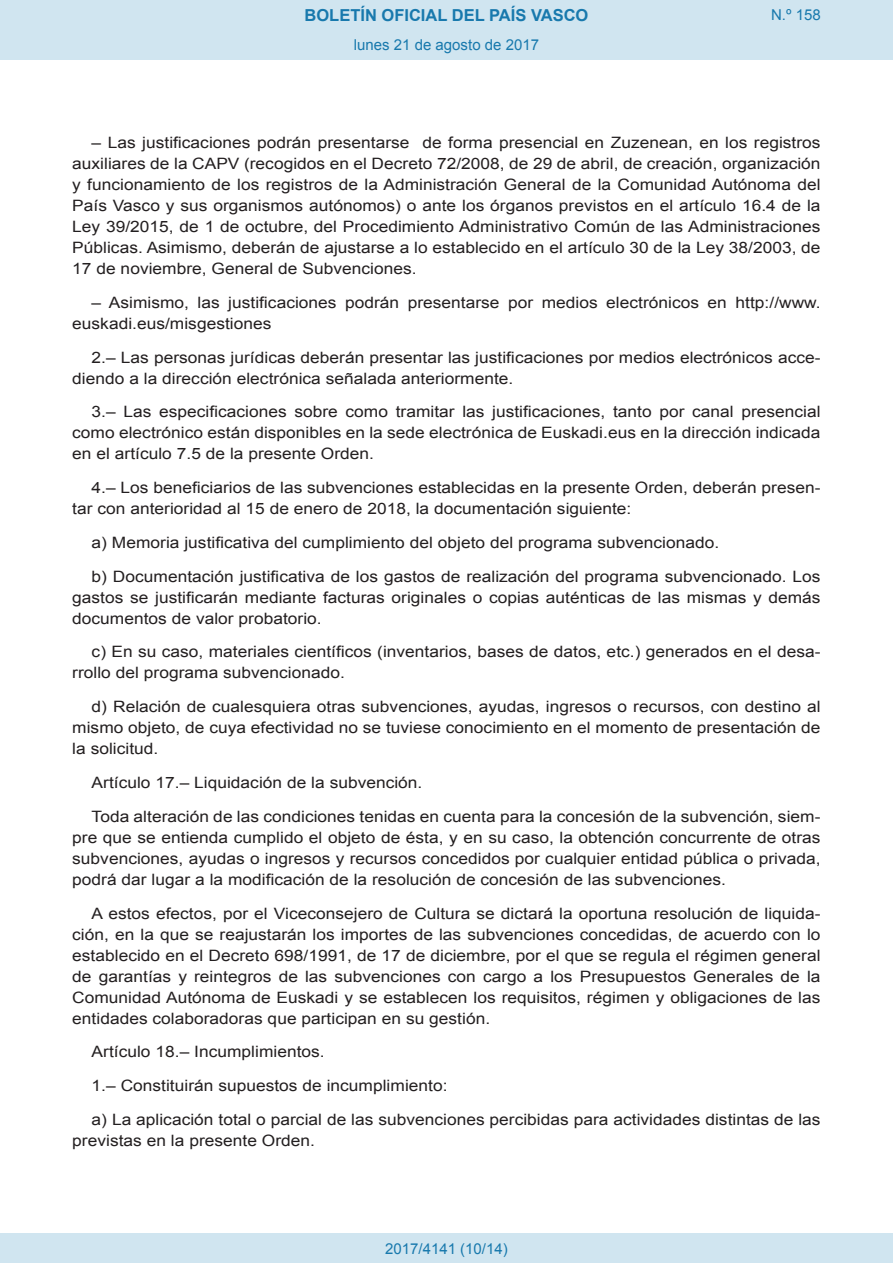
<style>
.page{position:relative;width:893px;height:1263px;background:#fff}
.page>*{position:absolute;margin:0;border:0;box-sizing:border-box;transform-origin:0 0}
.t1{font:700 16.5px "Arial";color:#1879ad}
.BOPVDetalle{font:15.6px/21px "Arial";color:#231f20;text-align:justify;scale:1.11 1}
.Paginacion_Centro{font:15px "Arial";color:#1879ad}
</style>
<div class="page">
<div style="left:0;top:0;width:893px;height:60px;background:#d0e5f0"></div>
<div style="left:0;top:1233px;width:893px;height:30px;background:#d0e5f0"></div>
<p class="t1" style="left:305px;top:4px;width:285px">BOLETÍN OFICIAL DEL PAÍS VASCO</p>
<p class="Paginacion_Centro" style="left:354px;top:35px;width:187px">lunes 21 de agosto de 2017</p>
<p class="Paginacion_Centro" style="left:771px;top:5px;width:51px">N.º 158</p>
<p class="BOPVDetalle" style="left:72px;top:132px;width:676px;text-indent:19px">– Las justificaciones podrán presentarse de forma presencial en Zuzenean, en los registros auxiliares de la CAPV (recogidos en el Decreto 72/2008, de 29 de abril, de creación, organización y funcionamiento de los registros de la Administración General de la Comunidad Autónoma del País Vasco y sus organismos autónomos) o ante los órganos previstos en el artículo 16.4 de la Ley 39/2015, de 1 de octubre, del Procedimiento Administrativo Común de las Administraciones Públicas. Asimismo, deberán de ajustarse a lo establecido en el artículo 30 de la Ley 38/2003, de 17 de noviembre, General de Subvenciones.</p>
<p class="BOPVDetalle" style="left:72px;top:292px;width:676px;text-indent:19px">– Asimismo, las justificaciones podrán presentarse por medios electrónicos en http://www. euskadi.eus/misgestiones</p>
<p class="BOPVDetalle" style="left:72px;top:347px;width:676px;text-indent:19px">2.– Las personas jurídicas deberán presentar las justificaciones por medios electrónicos acce&shy;diendo a la dirección electrónica señalada anteriormente.</p>
<p class="BOPVDetalle" style="left:72px;top:402px;width:676px;text-indent:19px">3.– Las especificaciones sobre como tramitar las justificaciones, tanto por canal presencial como electrónico están disponibles en la sede electrónica de Euskadi.eus en la dirección indicada en el artículo 7.5 de la presente Orden.</p>
<p class="BOPVDetalle" style="left:72px;top:477px;width:676px;text-indent:19px">4.– Los beneficiarios de las subvenciones establecidas en la presente Orden, deberán presen&shy;tar con anterioridad al 15 de enero de 2018, la documentación siguiente:</p>
<p class="BOPVDetalle" style="left:92px;top:532px;width:567px">a) Memoria justificativa del cumplimiento del objeto del programa subvencionado.</p>
<p class="BOPVDetalle" style="left:72px;top:566px;width:676px;text-indent:19px">b) Documentación justificativa de los gastos de realización del programa subvencionado. Los gastos se justificarán mediante facturas originales o copias auténticas de las mismas y demás documentos de valor probatorio.</p>
<p class="BOPVDetalle" style="left:72px;top:642px;width:676px;text-indent:19px">c) En su caso, materiales científicos (inventarios, bases de datos, etc.) generados en el desa&shy;rrollo del programa subvencionado.</p>
<p class="BOPVDetalle" style="left:72px;top:696px;width:676px;text-indent:19px">d) Relación de cualesquiera otras subvenciones, ayudas, ingresos o recursos, con destino al mismo objeto, de cuya efectividad no se tuviese conocimiento en el momento de presentación de la solicitud.</p>
<p class="BOPVDetalle" style="left:92px;top:772px;width:300px">Artículo 17.– Liquidación de la subvención.</p>
<p class="BOPVDetalle" style="left:72px;top:806px;width:676px;text-indent:19px">Toda alteración de las condiciones tenidas en cuenta para la concesión de la subvención, siem&shy;pre que se entienda cumplido el objeto de ésta, y en su caso, la obtención concurrente de otras subvenciones, ayudas o ingresos y recursos concedidos por cualquier entidad pública o privada, podrá dar lugar a la modificación de la resolución de concesión de las subvenciones.</p>
<p class="BOPVDetalle" style="left:72px;top:903px;width:676px;text-indent:19px">A estos efectos, por el Viceconsejero de Cultura se dictará la oportuna resolución de liquida&shy;ción, en la que se reajustarán los importes de las subvenciones concedidas, de acuerdo con lo establecido en el Decreto 698/1991, de 17 de diciembre, por el que se regula el régimen general de garantías y reintegros de las subvenciones con cargo a los Presupuestos Generales de la Comunidad Autónoma de Euskadi y se establecen los requisitos, régimen y obligaciones de las entidades colaboradoras que participan en su gestión.</p>
<p class="BOPVDetalle" style="left:92px;top:1041px;width:211px">Artículo 18.– Incumplimientos.</p>
<p class="BOPVDetalle" style="left:92px;top:1075px;width:322px">1.– Constituirán supuestos de incumplimiento:</p>
<p class="BOPVDetalle" style="left:72px;top:1109px;width:676px;text-indent:19px">a) La aplicación total o parcial de las subvenciones percibidas para actividades distintas de las previstas en la presente Orden.</p>
<p class="Paginacion_Centro" style="left:385px;top:1238px;width:124px">2017/4141 (10/14)</p>
</div>
